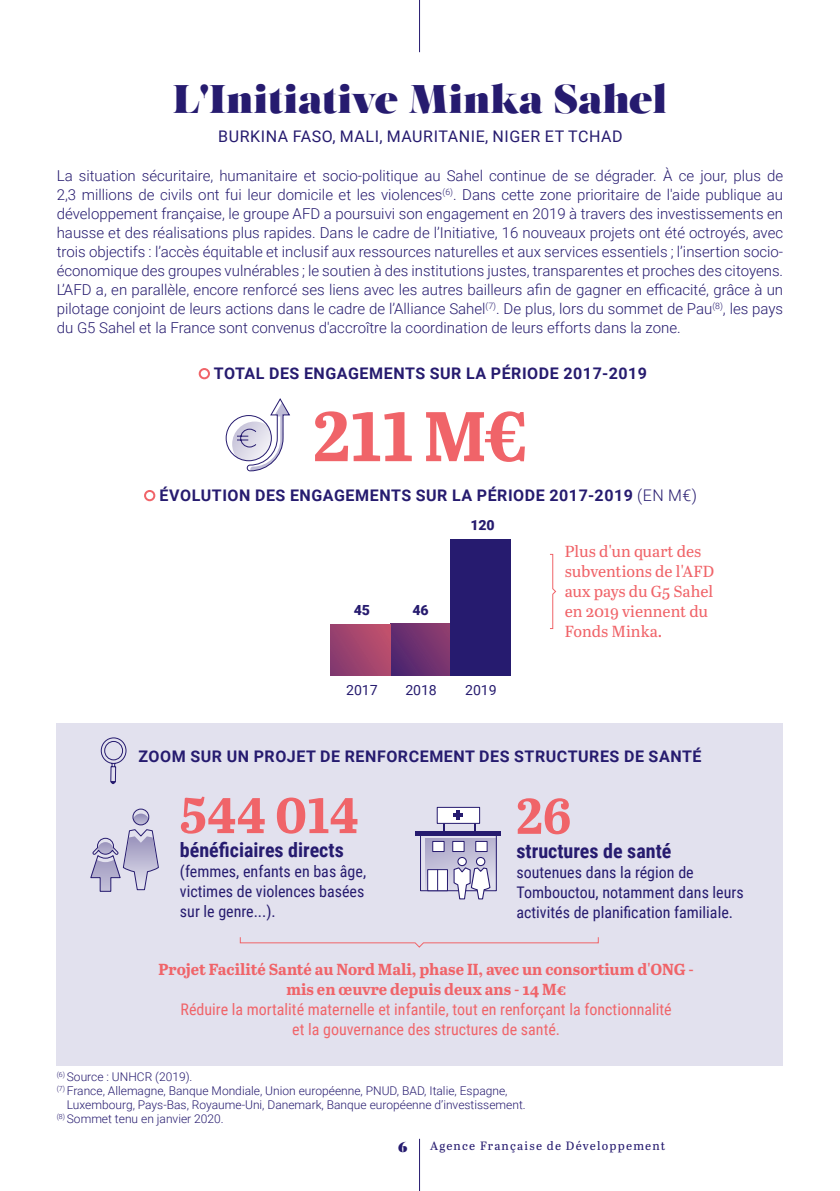
<style>
.page{position:relative;width:840px;height:1191px;background:#fff}
.page>*{position:absolute;margin:0;border:0;box-sizing:border-box;transform-origin:0 0}
.t1{font:700 70px "Abril Text";color:#f06469}
.t2{font:700 50px "Abril Text";color:#f06469}
.t3{font:40px "Salome";color:#261b6f}
.t4{font:700 20px "Roboto Condensed";color:#261b6f}
.t5{font:16px/20px "Roboto Condensed";color:#261b6f;text-align:justify}
.t6{font:700 16px "Roboto";letter-spacing:.035em;color:#261b6f}
.t7{font:16px/20px "Roboto Condensed";color:#f06469;text-align:center}
.t8{font:700 16px/20px "Abril Text";color:#f06469;text-align:center}
.t9{font:16px/20px "Abril Text";color:#f06469}
.t10{font:16px "Roboto";letter-spacing:.035em;color:#261b6f}
.t11{font:300 15px/19px "Roboto";color:#261b6f;text-align:justify}
.t12{font:14px "Roboto";color:#261b6f}
.t13{font:14px "Salome";color:#261b6f}
.t14{font:300 12px "Roboto";color:#261b6f}
.t15{font:12px "Abril Text";letter-spacing:.1em;color:#261b6f}
.s1{font-weight:300}
</style>
<div class="page">
<hr style="left:419px;top:1138px;width:1px;height:53px;background:#261b6f">
<div style="left:57px;top:723px;width:725px;height:342px;background:#e2e1ee"></div>
<hr style="left:419px;top:0;width:1px;height:52px;background:#261b6f">
<svg style="left:390px;top:623px;width:60px;height:52px"></svg>
<div style="left:330px;top:624px;width:60px;height:51px;background:linear-gradient(to right,#8b3c6f,#ba4e6d)"></div>
<div style="left:144px;top:490px;width:11px;height:11px;border:2px solid #f06469;border-radius:50%"></div>
<svg style="left:550px;top:553px;width:6px;height:76px"></svg>
<div style="left:198px;top:368px;width:12px;height:11px;border:2px solid #f06469;border-radius:50%"></div>
<svg style="left:225px;top:398px;width:65px;height:74px"></svg>
<svg style="left:239px;top:937px;width:360px;height:11px"></svg>
<svg style="left:101px;top:737px;width:26px;height:47px"></svg>
<div style="left:450px;top:539px;width:61px;height:136px;background:#261b6f"></div>
<svg style="left:425px;top:838px;width:69px;height:51px"></svg>
<svg style="left:443px;top:824px;width:2px;height:7px"></svg>
<svg style="left:474px;top:824px;width:2px;height:7px"></svg>
<div style="left:436px;top:807px;width:44px;height:17px;background:#fff;border:1px solid #261b6f"></div>
<svg style="left:453px;top:810px;width:10px;height:9px"></svg>
<div style="left:420px;top:832px;width:76px;height:59px;border:1px solid #261b6f"></div>
<div style="left:427px;top:869px;width:20px;height:22px;background:#fff;border:1px solid #261b6f"></div>
<div style="left:415px;top:831px;width:85px;height:5px;background:#261b6f"></div>
<svg style="left:437px;top:870px;width:1px;height:20px"></svg>
<div style="left:452px;top:841px;width:12px;height:11px;background:#fff;border:1px solid #261b6f"></div>
<div style="left:432px;top:841px;width:12px;height:11px;background:#fff;border:1px solid #261b6f"></div>
<div style="left:475px;top:841px;width:12px;height:11px;background:#fff;border:1px solid #261b6f"></div>
<svg style="left:452px;top:856px;width:39px;height:44px"></svg>
<svg style="left:90px;top:808px;width:69px;height:84px"></svg>
<h3 class="t3" style="left:173px;top:72px;width:495px">L'Initiative Minka Sahel</h3>
<p class="t10" style="left:218px;top:125px;width:406px">BURKINA FASO, MALI, MAURITANIE, NIGER ET TCHAD</p>
<p class="t11" style="left:57px;top:166px;width:727px">La situation sécuritaire, humanitaire et socio-politique au Sahel continue de se dégrader. À ce jour, plus de 2,3 millions de civils ont fui leur domicile et les violences<sup>(6)</sup>. Dans cette zone prioritaire de l'aide publique au développement française, le groupe AFD a poursuivi son engagement en 2019 à travers des investissements en hausse et des réalisations plus rapides. Dans le cadre de l’Initiative, 16 nouveaux projets ont été octroyés, avec trois objectifs : l’accès équitable et inclusif aux ressources naturelles et aux services essentiels ; l’insertion socio&shy;économique des groupes vulnérables ; le soutien à des institutions justes, transparentes et proches des citoyens.<br>L’AFD a, en parallèle, encore renforcé ses liens avec les autres bailleurs afin de gagner en efficacité, grâce à un pilotage conjoint de leurs actions dans le cadre de l’Alliance Sahel<sup>(7)</sup>. De plus, lors du sommet de Pau<sup>(8)</sup>, les pays du G5 Sahel et la France sont convenus d'accroître la coordination de leurs efforts dans la zone.</p>
<p class="t6" style="left:214px;top:362px;width:434px">TOTAL DES ENGAGEMENTS SUR LA PÉRIODE 2017-2019</p>
<h1 class="t1" style="left:313px;top:384px;width:216px">211 M€</h1>
<p class="t6" style="left:159px;top:484px;width:538px">ÉVOLUTION DES ENGAGEMENTS SUR LA PÉRIODE 2017-2019 <span class="s1">(EN M€)</span></p>
<p class="t9" style="left:564px;top:540px;width:151px">Plus d'un quart des subventions de l'AFD aux pays du G5 Sahel en 2019 viennent du<br>Fonds Minka.</p>
<p class="t12" style="left:346px;top:680px;width:33px;rotate:1deg">2017</p>
<p class="t12" style="left:405px;top:680px;width:33px;rotate:1deg">2018</p>
<p class="t12" style="left:465px;top:680px;width:33px;rotate:1deg">2019</p>
<p class="t6" style="left:138px;top:745px;width:564px">ZOOM SUR UN PROJET DE RENFORCEMENT DES STRUCTURES DE SANTÉ</p>
<h2 class="t2" style="left:180px;top:778px;width:180px">544 014</h2>
<h3 class="t4" style="left:180px;top:836px;width:165px">bénéficiaires directs</h3>
<p class="t5" style="left:180px;top:861px;width:187px">(femmes, enfants en bas âge, victimes de violences basées sur le genre...).</p>
<h2 class="t2" style="left:516px;top:779px;width:56px">26</h2>
<h3 class="t4" style="left:516px;top:836px;width:156px">structures de santé</h3>
<p class="t5" style="left:516px;top:861px;width:228px;text-align:left">soutenues dans la région de<br>Tombouctou, notamment dans leurs activités de planification familiale.</p>
<p class="t8" style="left:158px;top:958px;width:536px">Projet Facilité Santé au Nord Mali, phase II, avec un consortium d'ONG - mis en œuvre depuis deux ans - 14 M€</p>
<p class="t7" style="left:180px;top:999px;width:492px">Réduire la mortalité maternelle et infantile, tout en renforçant la fonctionnalité et la gouvernance des structures de santé.</p>
<p class="t14" style="left:57px;top:1068px;width:137px"><sup>(6)</sup> Source : UNHCR (2019).</p>
<p class="t14" style="left:57px;top:1082px;width:452px"><sup>(7)</sup> France, Allemagne, Banque Mondiale, Union européenne, PNUD, BAD, Italie, Espagne,</p>
<p class="t14" style="left:67px;top:1096px;width:460px">Luxembourg, Pays-Bas, Royaume-Uni, Danemark, Banque européenne d’investissement.</p>
<p class="t14" style="left:57px;top:1110px;width:168px"><sup>(8)</sup> Sommet tenu en janvier 2020.</p>
<p class="t13" style="left:398px;top:1137px;width:11px">6</p>
<p class="t15" style="left:430px;top:1137px;width:237px">Agence Française de Développement</p>
</div>
